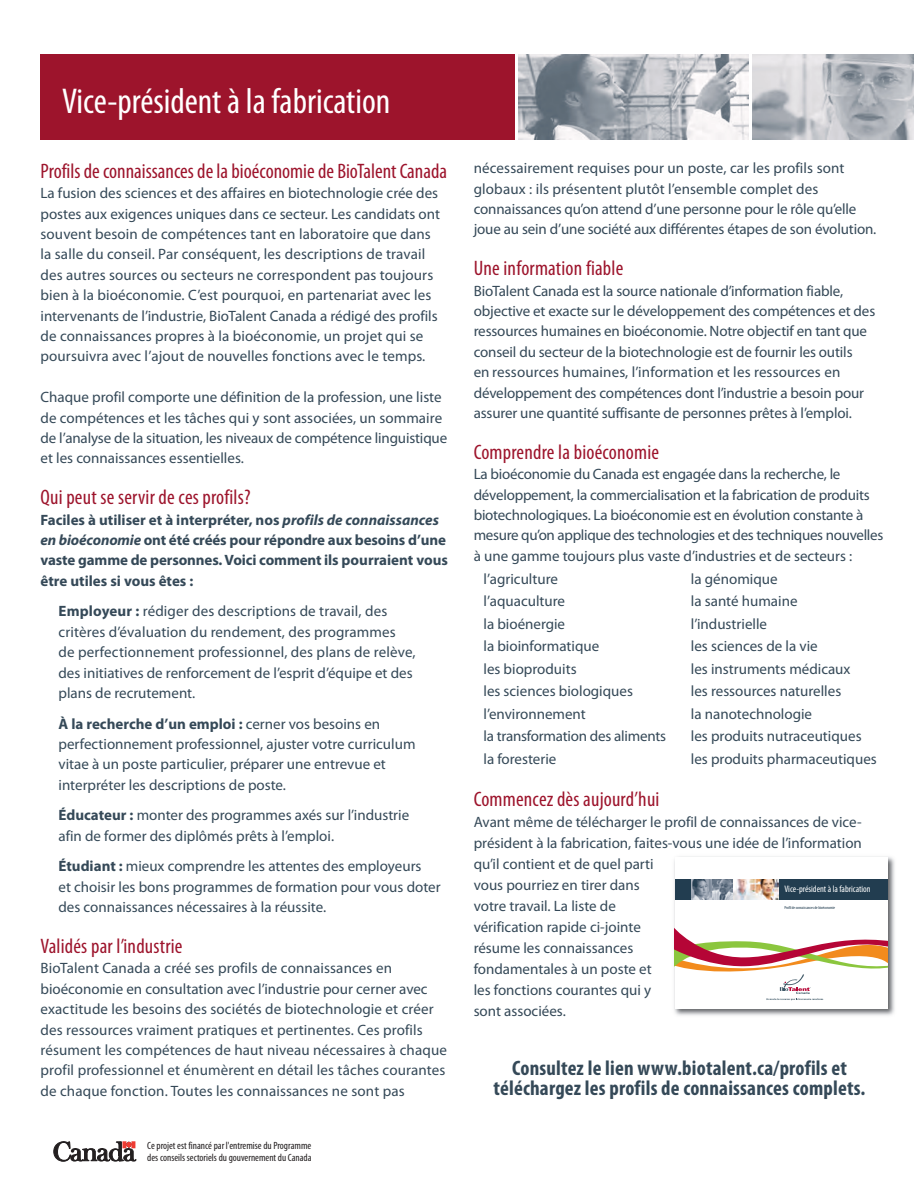
<style>
.page{position:relative;width:918px;height:1188px;background:#fff}
.page>*{position:absolute;margin:0;border:0;box-sizing:border-box;transform-origin:0 0}
.t1{font:condensed 36px "Myriad Pro";color:#fff}
.t2{font:condensed 21px "Myriad Pro";letter-spacing:.01em;color:#9d142c}
.t3{font:700 condensed 21px/20.4px "Myriad Pro";letter-spacing:.01em;color:#354958;text-align:center}
.t4{font:15px/20.4px "Myriad Pro";color:#354958}
.t5{font:700 15px/20.4px "Myriad Pro";letter-spacing:-.01em;color:#354958}
.t6{font:condensed 10.5px/12px "Myriad Pro";color:#231f20}
.t7{font:condensed 9.45px "Myriad Pro";color:#fff}
.t8{font:condensed 4.35px "Myriad Pro";letter-spacing:-.01em;color:#223d50}
.s1{font-style:italic}
.s2{font-weight:700}
</style>
<div class="page">
<hr style="left:0;top:378px;width:1px;height:111px;background:#354958">
<img style="left:518px;top:54px;width:230px;height:86px">
<img style="left:752px;top:54px;width:162px;height:86px">
<div style="left:40px;top:54px;width:475px;height:86px;background:#9d142c"></div>
<svg style="left:54px;top:1142px;width:82px;height:19px"></svg>
<img style="left:674px;top:856px;width:221px;height:160px">
<div style="left:675px;top:857px;width:213px;height:151px;background:#fff"></div>
<svg style="left:675px;top:929px;width:213px;height:72px"></svg>
<img style="left:691px;top:880px;width:42px;height:20px">
<div style="left:675px;top:880px;width:15px;height:20px;background:#223d50"></div>
<svg style="left:712px;top:880px;width:20px;height:20px"></svg>
<svg style="left:733px;top:880px;width:46px;height:20px"></svg>
<div style="left:780px;top:880px;width:108px;height:20px;background:#223d50"></div>
<h1 class="t1" style="left:62px;top:88px;width:330px">Vice-président à la fabrication</h1>
<h2 class="t2" style="left:40px;top:163px;width:408px">Profils de connaissances de la bioéconomie de BioTalent Canada</h2>
<p class="t4" style="left:40px;top:184px;width:401px">La fusion des sciences et des affaires en biotechnologie crée des postes aux exigences uniques dans ce secteur. Les candidats ont souvent besoin de compétences tant en laboratoire que dans la salle du conseil. Par conséquent, les descriptions de travail des autres sources ou secteurs ne correspondent pas toujours bien à la bioéconomie. C’est pourquoi, en partenariat avec les intervenants de l’industrie, BioTalent Canada a rédigé des profils de connaissances propres à la bioéconomie, un projet qui se poursuivra avec l’ajout de nouvelles fonctions avec le temps.</p>
<p class="t4" style="left:40px;top:388px;width:408px">Chaque profil comporte une définition de la profession, une liste de compétences et les tâches qui y sont associées, un sommaire de l’analyse de la situation, les niveaux de compétence linguistique et les connaissances essentielles.</p>
<h2 class="t2" style="left:40px;top:490px;width:212px">Qui peut se servir de ces profils?</h2>
<p class="t5" style="left:40px;top:511px;width:409px">Faciles à utiliser et à interpréter, nos <span class="s1">profils de connaissances en bioéconomie</span> ont été créés pour répondre aux besoins d’une vaste gamme de personnes. Voici comment ils pourraient vous être utiles si vous êtes :</p>
<p class="t4" style="left:59px;top:602px;width:359px"><span class="s2">Employeur :</span> rédiger des descriptions de travail, des critères d’évaluation du rendement, des programmes de perfectionnement professionnel, des plans de relève, des initiatives de renforcement de l’esprit d’équipe et des plans de recrutement.</p>
<p class="t4" style="left:59px;top:715px;width:359px"><span class="s2">À la recherche d’un emploi :</span> cerner vos besoins en perfectionnement professionnel, ajuster votre curriculum vitae à un poste particulier, préparer une entrevue et interpréter les descriptions de poste.</p>
<p class="t4" style="left:59px;top:806px;width:352px"><span class="s2">Éducateur :</span> monter des programmes axés sur l’industrie afin de former des diplômés prêts à l’emploi.</p>
<p class="t4" style="left:59px;top:857px;width:384px"><span class="s2">Étudiant :</span> mieux comprendre les attentes des employeurs<br>et choisir les bons programmes de formation pour vous doter des connaissances nécessaires à la réussite.</p>
<h2 class="t2" style="left:40px;top:939px;width:143px">Validés par l’industrie</h2>
<p class="t4" style="left:40px;top:959px;width:408px">BioTalent Canada a créé ses profils de connaissances en bioéconomie en consultation avec l’industrie pour cerner avec exactitude les besoins des sociétés de biotechnologie et créer des ressources vraiment pratiques et pertinentes. Ces profils résument les compétences de haut niveau nécessaires à chaque profil professionnel et énumèrent en détail les tâches courantes de chaque fonction. Toutes les connaissances ne sont pas</p>
<p class="t6" style="left:147px;top:1140px;width:166px">Ce projet est financé par l'entremise du Programme des conseils sectoriels du gouvernement du Canada</p>
<p class="t4" style="left:474px;top:159px;width:404px">nécessairement requises pour un poste, car les profils sont globaux : ils présentent plutôt l’ensemble complet des connaissances qu’on attend d’une personne pour le rôle qu’elle joue au sein d’une société aux différentes étapes de son évolution.</p>
<h2 class="t2" style="left:474px;top:261px;width:151px">Une information fiable</h2>
<p class="t4" style="left:474px;top:282px;width:403px">BioTalent Canada est la source nationale d’information fiable, objective et exacte sur le développement des compétences et des ressources humaines en bioéconomie. Notre objectif en tant que conseil du secteur de la biotechnologie est de fournir les outils<br>en ressources humaines, l’information et les ressources en développement des compétences dont l’industrie a besoin pour assurer une quantité suffisante de personnes prêtes à l’emploi.</p>
<h2 class="t2" style="left:474px;top:444px;width:187px">Comprendre la bioéconomie</h2>
<p class="t4" style="left:474px;top:465px;width:411px">La bioéconomie du Canada est engagée dans la recherche, le développement, la commercialisation et la fabrication de produits biotechnologiques. La bioéconomie est en évolution constante à mesure qu’on applique des technologies et des techniques nouvelles à une gamme toujours plus vaste d’industries et de secteurs :</p>
<p class="t4" style="left:483px;top:568px;width:184px;line-height:22.5px">l’agriculture<br>l’aquaculture<br>la bioénergie<br>la bioinformatique<br>les bioproduits<br>les sciences biologiques l’environnement<br>la transformation des aliments la foresterie</p>
<p class="t4" style="left:691px;top:568px;width:187px;line-height:22.5px">la génomique<br>la santé humaine l’industrielle<br>les sciences de la vie<br>les instruments médicaux<br>les ressources naturelles<br>la nanotechnologie<br>les produits nutraceutiques les produits pharmaceutiques</p>
<h2 class="t2" style="left:474px;top:791px;width:187px">Commencez dès aujourd’hui</h2>
<p class="t4" style="left:474px;top:812px;width:390px;line-height:21px">Avant même de télécharger le profil de connaissances de vice&shy;président à la fabrication, faites-vous une idée de l’information qu’il contient et de quel parti<br>vous pourriez en tirer dans<br>votre travail. La liste de<br>vérification rapide ci-jointe<br>résume les connaissances<br>fondamentales à un poste et<br>les fonctions courantes qui y<br>sont associées.</p>
<p class="t7" style="left:785px;top:886px;width:88px">Vice-président à la fabrication</p>
<p class="t8" style="left:785px;top:906px;width:52px">Profil de connaissances de bioéconomie</p>
<h2 class="t3" style="left:494px;top:1060px;width:373px">Consultez le lien www.biotalent.ca/profils et téléchargez les profils de connaissances complets.</h2>
</div>
